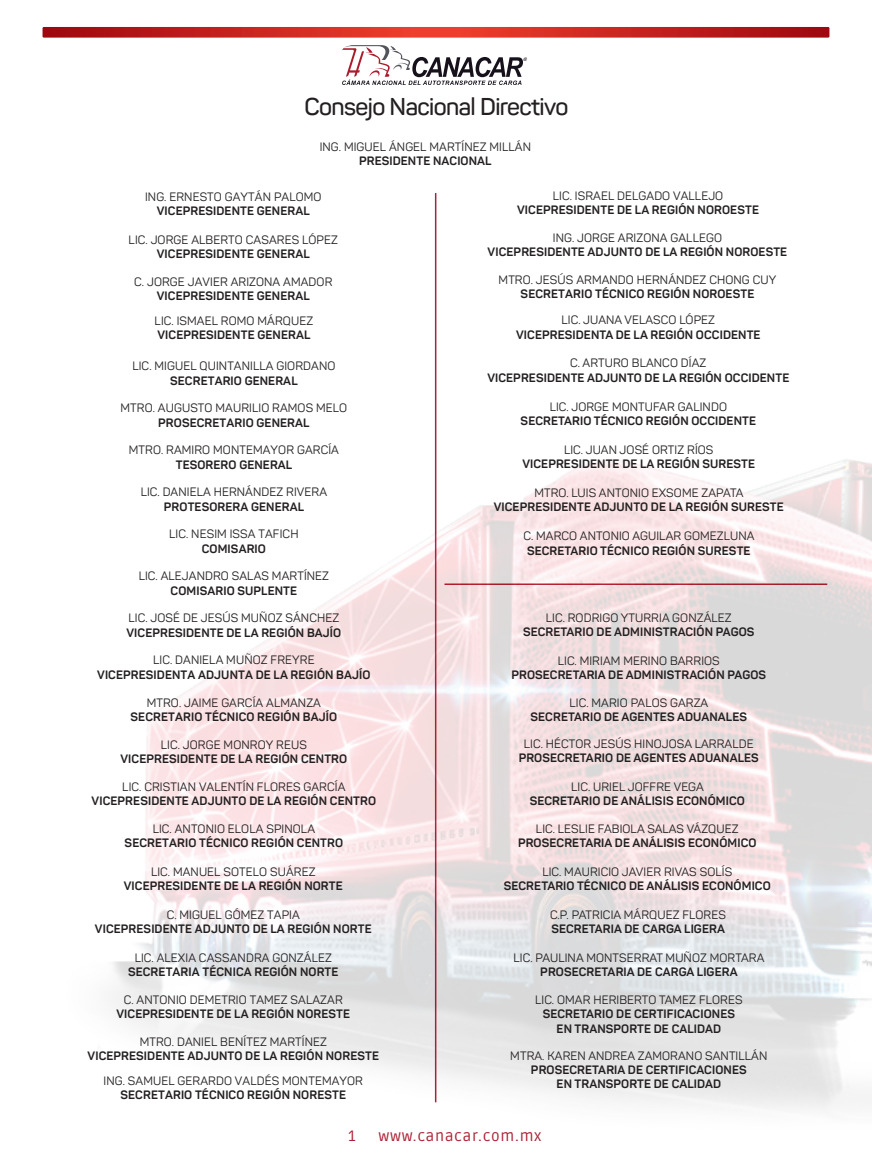
<style>
.page{position:relative;width:872px;height:1170px;background:#fff}
.page>*{position:absolute;margin:0;border:0;box-sizing:border-box;transform-origin:0 0}
.t1{font:600 24px "Panton";letter-spacing:-.025em;color:#231f20}
.t2{font:15px "Ruda";letter-spacing:.05em;color:#ac2235}
.t3{font:700 12px/14.4px "Panton";letter-spacing:.01em;color:#231f20;text-align:center}
.t4{font:12px "Panton";letter-spacing:.01em;color:#231f20}
</style>
<div class="page">
<img style="left:110px;top:415px;width:762px;height:696px">
<hr style="left:435px;top:193px;width:1px;height:909px;background:#ac2235">
<svg style="left:342px;top:45px;width:185px;height:40px"></svg>
<hr style="left:444px;top:583px;width:383px;height:2px;background:#ac2235">
<svg style="left:43px;top:27px;width:786px;height:11px;background:#c92b27"></svg>
<h1 class="t1" style="left:304px;top:91px;width:265px">Consejo Nacional Directivo</h1>
<p class="t4" style="left:320px;top:139px;width:213px">ING. MIGUEL ÁNGEL MARTÍNEZ MILLÁN</p>
<p class="t3" style="left:359px;top:153px;width:134px">PRESIDENTE NACIONAL</p>
<p class="t4" style="left:553px;top:188px;width:172px">LIC. ISRAEL DELGADO VALLEJO</p>
<p class="t3" style="left:517px;top:203px;width:243px">VICEPRESIDENTE DE LA REGIÓN NOROESTE</p>
<p class="t4" style="left:553px;top:230px;width:171px">ING. JORGE ARIZONA GALLEGO</p>
<p class="t3" style="left:487px;top:245px;width:301px">VICEPRESIDENTE ADJUNTO DE LA REGIÓN NOROESTE</p>
<p class="t4" style="left:498px;top:272px;width:279px">MTRO. JESÚS ARMANDO HERNÁNDEZ CHONG CUY</p>
<p class="t3" style="left:520px;top:287px;width:235px">SECRETARIO TÉCNICO REGIÓN NOROESTE</p>
<p class="t4" style="left:145px;top:189px;width:178px">ING. ERNESTO GAYTÁN PALOMO</p>
<p class="t3" style="left:157px;top:204px;width:154px">VICEPRESIDENTE GENERAL</p>
<p class="t4" style="left:129px;top:232px;width:211px">LIC. JORGE ALBERTO CASARES LÓPEZ</p>
<p class="t3" style="left:157px;top:247px;width:154px">VICEPRESIDENTE GENERAL</p>
<p class="t4" style="left:134px;top:274px;width:200px">C. JORGE JAVIER ARIZONA AMADOR</p>
<p class="t3" style="left:157px;top:289px;width:154px">VICEPRESIDENTE GENERAL</p>
<p class="t4" style="left:155px;top:313px;width:160px">LIC. ISMAEL ROMO MÁRQUEZ</p>
<p class="t3" style="left:157px;top:328px;width:154px">VICEPRESIDENTE GENERAL</p>
<p class="t4" style="left:132px;top:358px;width:204px">LIC. MIGUEL QUINTANILLA GIORDANO</p>
<p class="t3" style="left:170px;top:373px;width:129px">SECRETARIO GENERAL</p>
<p class="t4" style="left:121px;top:400px;width:228px">MTRO. AUGUSTO MAURILIO RAMOS MELO</p>
<p class="t3" style="left:158px;top:415px;width:153px">PROSECRETARIO GENERAL</p>
<p class="t4" style="left:129px;top:442px;width:212px">MTRO. RAMIRO MONTEMAYOR GARCÍA</p>
<p class="t3" style="left:176px;top:457px;width:118px">TESORERO GENERAL</p>
<p class="t4" style="left:141px;top:484px;width:188px">LIC. DANIELA HERNÁNDEZ RIVERA</p>
<p class="t3" style="left:164px;top:499px;width:142px">PROTESORERA GENERAL</p>
<p class="t4" style="left:169px;top:526px;width:131px">LIC. NESIM ISSA TAFICH</p>
<p class="t3" style="left:202px;top:541px;width:66px">COMISARIO</p>
<p class="t4" style="left:139px;top:568px;width:192px">LIC. ALEJANDRO SALAS MARTÍNEZ</p>
<p class="t3" style="left:171px;top:583px;width:128px">COMISARIO SUPLENTE</p>
<p class="t4" style="left:128px;top:610px;width:212px">LIC. JOSÉ DE JESÚS MUÑOZ SÁNCHEZ</p>
<p class="t3" style="left:126px;top:625px;width:216px">VICEPRESIDENTE DE LA REGIÓN BAJÍO</p>
<p class="t4" style="left:153px;top:652px;width:163px">LIC. DANIELA MUÑOZ FREYRE</p>
<p class="t3" style="left:97px;top:667px;width:275px">VICEPRESIDENTA ADJUNTA DE LA REGIÓN BAJÍO</p>
<p class="t4" style="left:147px;top:694px;width:176px">MTRO. JAIME GARCÍA ALMANZA</p>
<p class="t3" style="left:131px;top:709px;width:208px">SECRETARIO TÉCNICO REGIÓN BAJÍO</p>
<p class="t4" style="left:161px;top:737px;width:148px">LIC. JORGE MONROY REUS</p>
<p class="t3" style="left:120px;top:751px;width:228px">VICEPRESIDENTE DE LA REGIÓN CENTRO</p>
<p class="t4" style="left:122px;top:779px;width:225px">LIC. CRISTIAN VALENTÍN FLORES GARCÍA</p>
<p class="t3" style="left:92px;top:793px;width:286px">VICEPRESIDENTE ADJUNTO DE LA REGIÓN CENTRO</p>
<p class="t4" style="left:153px;top:821px;width:164px">LIC. ANTONIO ELOLA SPINOLA</p>
<p class="t3" style="left:125px;top:835px;width:220px">SECRETARIO TÉCNICO REGIÓN CENTRO</p>
<p class="t4" style="left:151px;top:863px;width:166px">LIC. MANUEL SOTELO SUÁREZ</p>
<p class="t3" style="left:124px;top:878px;width:220px">VICEPRESIDENTE DE LA REGIÓN NORTE</p>
<p class="t4" style="left:167px;top:907px;width:134px">C. MIGUEL GÓMEZ TAPIA</p>
<p class="t3" style="left:95px;top:921px;width:278px">VICEPRESIDENTE ADJUNTO DE LA REGIÓN NORTE</p>
<p class="t4" style="left:135px;top:950px;width:199px">LIC. ALEXIA CASSANDRA GONZÁLEZ</p>
<p class="t3" style="left:128px;top:964px;width:212px">SECRETARIA TÉCNICA REGIÓN NORTE</p>
<p class="t4" style="left:124px;top:992px;width:220px">C. ANTONIO DEMETRIO TAMEZ SALAZAR</p>
<p class="t3" style="left:116px;top:1006px;width:235px">VICEPRESIDENTE DE LA REGIÓN NORESTE</p>
<p class="t4" style="left:140px;top:1034px;width:189px">MTRO. DANIEL BENÍTEZ MARTÍNEZ</p>
<p class="t3" style="left:88px;top:1048px;width:293px">VICEPRESIDENTE ADJUNTO DE LA REGIÓN NORESTE</p>
<p class="t4" style="left:104px;top:1073px;width:261px">ING. SAMUEL GERARDO VALDÉS MONTEMAYOR</p>
<p class="t3" style="left:120px;top:1087px;width:227px">SECRETARIO TÉCNICO REGIÓN NORESTE</p>
<p class="t4" style="left:561px;top:312px;width:155px">LIC. JUANA VELASCO LÓPEZ</p>
<p class="t3" style="left:516px;top:327px;width:246px">VICEPRESIDENTA DE LA REGIÓN OCCIDENTE</p>
<p class="t4" style="left:570px;top:356px;width:138px">C. ARTURO BLANCO DÍAZ</p>
<p class="t3" style="left:487px;top:370px;width:303px">VICEPRESIDENTE ADJUNTO DE LA REGIÓN OCCIDENTE</p>
<p class="t4" style="left:549px;top:399px;width:179px">LIC. JORGE MONTUFAR GALINDO</p>
<p class="t3" style="left:520px;top:413px;width:237px">SECRETARIO TÉCNICO REGIÓN OCCIDENTE</p>
<p class="t4" style="left:564px;top:442px;width:151px">LIC. JUAN JOSÉ ORTIZ RÍOS</p>
<p class="t3" style="left:522px;top:456px;width:234px">VICEPRESIDENTE DE LA REGIÓN SURESTE</p>
<p class="t4" style="left:534px;top:485px;width:211px">MTRO. LUIS ANTONIO EXSOME ZAPATA</p>
<p class="t3" style="left:494px;top:500px;width:291px">VICEPRESIDENTE ADJUNTO DE LA REGIÓN SURESTE</p>
<p class="t4" style="left:523px;top:528px;width:232px">C. MARCO ANTONIO AGUILAR GOMEZLUNA</p>
<p class="t3" style="left:527px;top:543px;width:225px">SECRETARIO TÉCNICO REGIÓN SURESTE</p>
<p class="t4" style="left:546px;top:610px;width:187px">LIC. RODRIGO YTURRIA GONZÁLEZ</p>
<p class="t3" style="left:523px;top:624px;width:233px">SECRETARIO DE ADMINISTRACIÓN PAGOS</p>
<p class="t4" style="left:558px;top:653px;width:163px">LIC. MIRIAM MERINO BARRIOS</p>
<p class="t3" style="left:511px;top:667px;width:256px">PROSECRETARIA DE ADMINISTRACIÓN PAGOS</p>
<p class="t4" style="left:569px;top:695px;width:140px">LIC. MARIO PALOS GARZA</p>
<p class="t3" style="left:530px;top:709px;width:218px">SECRETARIO DE AGENTES ADUANALES</p>
<p class="t4" style="left:524px;top:736px;width:231px">LIC. HÉCTOR JESÚS HINOJOSA LARRALDE</p>
<p class="t3" style="left:518px;top:750px;width:242px">PROSECRETARIO DE AGENTES ADUANALES</p>
<p class="t4" style="left:571px;top:779px;width:134px">LIC. URIEL JOFFRE VEGA</p>
<p class="t3" style="left:529px;top:793px;width:217px">SECRETARIO DE ANÁLISIS ECONÓMICO</p>
<p class="t4" style="left:536px;top:821px;width:204px">LIC. LESLIE FABIOLA SALAS VÁZQUEZ</p>
<p class="t3" style="left:518px;top:835px;width:240px">PROSECRETARIA DE ANÁLISIS ECONÓMICO</p>
<p class="t4" style="left:542px;top:863px;width:191px">LIC. MAURICIO JAVIER RIVAS SOLÍS</p>
<p class="t3" style="left:504px;top:878px;width:268px">SECRETARIO TÉCNICO DE ANÁLISIS ECONÓMICO</p>
<p class="t4" style="left:550px;top:907px;width:177px">C.P. PATRICIA MÁRQUEZ FLORES</p>
<p class="t3" style="left:551px;top:921px;width:175px">SECRETARIA DE CARGA LIGERA</p>
<p class="t4" style="left:513px;top:950px;width:252px">LIC. PAULINA MONTSERRAT MUÑOZ MORTARA</p>
<p class="t3" style="left:540px;top:964px;width:199px">PROSECRETARIA DE CARGA LIGERA</p>
<p class="t4" style="left:535px;top:992px;width:209px">LIC. OMAR HERIBERTO TAMEZ FLORES</p>
<p class="t3" style="left:542px;top:1006px;width:194px">SECRETARIO DE CERTIFICACIONES<br>EN TRANSPORTE DE CALIDAD</p>
<p class="t4" style="left:510px;top:1047px;width:258px">MTRA. KAREN ANDREA ZAMORANO SANTILLÁN</p>
<p class="t3" style="left:531px;top:1062px;width:217px">PROSECRETARIA DE CERTIFICACIONES<br>EN TRANSPORTE DE CALIDAD</p>
<p class="t2" style="left:348px;top:1125px;width:9px">1</p>
<p class="t2" style="left:378px;top:1125px;width:164px">www.canacar.com.mx</p>
</div>
